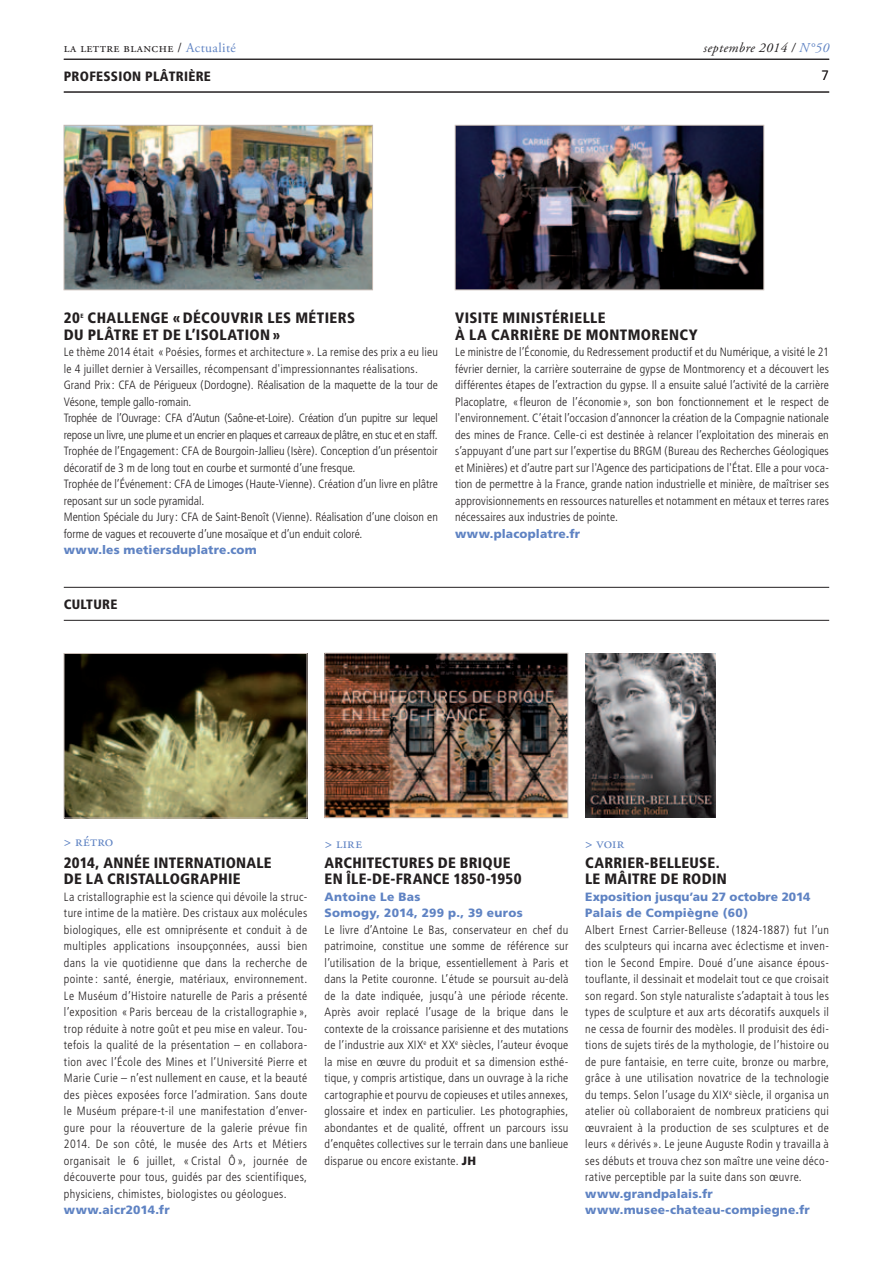
<style>
.page{position:relative;width:893px;height:1263px;background:#fff}
.page>*{position:absolute;margin:0;border:0;box-sizing:border-box;transform-origin:0 0}
.t1{font:900 condensed 15px/16.5px "Frutiger";letter-spacing:.02em;color:#231f20;text-align:right}
.t2{font:15px "Adobe Garamond Pro";letter-spacing:.015em;color:#5f83c3}
.t3{font:900 condensed 13.5px "Frutiger";letter-spacing:.02em;color:#231f20}
.t4{font:13.5px "Adobe Garamond Pro";letter-spacing:.03em;color:#231f20}
.t5{font:italic 13.5px "Adobe Garamond Pro";letter-spacing:.03em;color:#231f20}
.t6{font:300 13.5px "Frutiger";color:#231f20}
.t7{font:300 condensed 12px/16.5px "Frutiger";letter-spacing:.005em;color:#231f20;text-align:justify}
.t8{font:900 12px/16.5px "Frutiger";letter-spacing:.015em;color:#5f83c3}
.t9{font:900 condensed 6.15px "Frutiger";color:#231f20}
.s1{color:#5f83c3}
.s2{font-weight:900;font-stretch:normal}
</style>
<div class="page">
<hr style="left:64px;top:59px;width:765px;height:1px;background:#231f20">
<hr style="left:64px;top:587px;width:765px;height:1px;background:#231f20">
<hr style="left:64px;top:92px;width:765px;height:1px;background:#231f20">
<hr style="left:64px;top:620px;width:765px;height:1px;background:#231f20">
<img style="left:66px;top:127px;width:305px;height:161px">
<div style="left:64px;top:125px;width:309px;height:165px;border:1px solid #c5b9b3"></div>
<img style="left:457px;top:127px;width:305px;height:161px">
<div style="left:455px;top:125px;width:309px;height:165px;border:1px solid #c5b9b3"></div>
<img style="left:66px;top:655px;width:239px;height:161px">
<div style="left:64px;top:653px;width:243px;height:165px;border:1px solid #c5b9b3"></div>
<img style="left:585px;top:653px;width:131px;height:165px">
<img style="left:327px;top:655px;width:239px;height:161px">
<div style="left:325px;top:653px;width:243px;height:165px;border:1px solid #c5b9b3"></div>
<p class="t4" style="left:64px;top:40px;width:174px">la lettre blanche / <span class="s1">Actualité</span></p>
<p class="t3" style="left:64px;top:68px;width:149px">PROFESSION PLÂTRIÈRE</p>
<p class="t5" style="left:704px;top:40px;width:127px">septembre 2014 / <span class="s1">n°50</span></p>
<p class="t6" style="left:821px;top:68px;width:9px">7</p>
<p class="t1" style="left:64px;top:310px;width:17px">20</p>
<p class="t9" style="left:80px;top:312px;width:5px">e</p>
<p class="t1" style="left:88px;top:310px;width:29px">CHALLENGE</p>
<p class="t1" style="left:173px;top:310px;width:47px">« DÉCOUVRIR</p>
<p class="t1" style="left:267px;top:310px;width:9px">LES</p>
<p class="t1" style="left:295px;top:310px;width:10px">MÉTIERS</p>
<p class="t1" style="left:64px;top:326px;width:42px">DU PLÂTRE</p>
<p class="t1" style="left:143px;top:326px;width:62px">ET DE L’ISOLATION</p>
<p class="t1" style="left:272px;top:326px;width:9px">»</p>
<p class="t7" style="left:64px;top:344px;width:376px;text-align:left">Le thème 2014 était « Poésies, formes et architecture ». La remise des prix a eu lieu le 4 juillet dernier à Versailles, récompensant d'impressionnantes réalisations.<br>Grand Prix: CFA de Périgueux (Dordogne). Réalisation de la maquette de la tour de Vésone, temple gallo-romain.<br>Trophée de l’Ouvrage: CFA d’Autun (Saône-et-Loire). Création d’un pupitre sur lequel repose un livre, une plume et un encrier en plaques et carreaux de plâtre, en stuc et en staff.<br>Trophée de l’Engagement: CFA de Bourgoin-Jallieu (Isère). Conception d’un présentoir décoratif de 3 m de long tout en courbe et surmonté d’une fresque.<br>Trophée de l’Événement: CFA de Limoges (Haute-Vienne). Création d’un livre en plâtre reposant sur un socle pyramidal.<br>Mention Spéciale du Jury: CFA de Saint-Benoît (Vienne). Réalisation d’une cloison en forme de vagues et recouverte d’une mosaïque et d’un enduit coloré.</p>
<p class="t8" style="left:64px;top:542px;width:194px">www.les metiersduplatre.com</p>
<p class="t3" style="left:64px;top:596px;width:55px">CULTURE</p>
<p class="t1" style="left:455px;top:310px;width:57px">MINISTÉRIELLE<br>À LA CARRI</p>
<p class="t1" style="left:455px;top:310px;width:9px">VISITE</p>
<p class="t1" style="left:534px;top:326px;width:64px">ÈREDEMONTMOREN</p>
<p class="t1" style="left:679px;top:326px;width:20px">CY</p>
<p class="t7" style="left:455px;top:344px;width:375px">Le ministre de l’Économie, du Redressement productif et du Numérique, a visité le 21 février dernier, la carrière souterraine de gypse de Montmorency et a découvert les différentes étapes de l’extraction du gypse. Il a ensuite salué l’activité de la carrière Placoplatre, « fleuron de l’économie », son bon fonctionnement et le respect de l'environnement. C’était l’occasion d’annoncer la création de la Compagnie nationale des mines de France. Celle-ci est destinée à relancer l’exploitation des minerais en s’appuyant d’une part sur l’expertise du BRGM (Bureau des Recherches Géologiques et Minières) et d’autre part sur l'Agence des participations de l'État. Elle a pour voca&shy;tion de permettre à la France, grande nation industrielle et minière, de maîtriser ses approvisionnements en ressources naturelles et notamment en métaux et terres rares nécessaires aux industries de pointe.</p>
<p class="t8" style="left:455px;top:525px;width:127px">www.placoplatre.fr</p>
<p class="t2" style="left:64px;top:832px;width:51px">&gt; rétro</p>
<p class="t2" style="left:325px;top:834px;width:39px">&gt; lire</p>
<p class="t2" style="left:585px;top:834px;width:40px">&gt; voir</p>
<p class="t1" style="left:64px;top:854px;width:50px">2014, ANNÉE</p>
<p class="t1" style="left:154px;top:854px;width:10px">INTERNATIONALE</p>
<p class="t1" style="left:64px;top:871px;width:62px">DE LA CRISTALLOGRA</p>
<p class="t1" style="left:210px;top:871px;width:25px">PHIE</p>
<p class="t7" style="left:64px;top:888px;width:245px">La cristallographie est la science qui dévoile la struc&shy;ture intime de la matière. Des cristaux aux molécules biologiques, elle est omniprésente et conduit à de multiples applications insoupçonnées, aussi bien dans la vie quotidienne que dans la recherche de pointe : santé, énergie, matériaux, environnement.<br>Le Muséum d’Histoire naturelle de Paris a présenté l’exposition « Paris berceau de la cristallographie », trop réduite à notre goût et peu mise en valeur. Tou&shy;tefois la qualité de la présentation – en collabora&shy;tion avec l’École des Mines et l’Université Pierre et Marie Curie – n’est nullement en cause, et la beauté des pièces exposées force l’admiration. Sans doute le Muséum prépare-t-il une manifestation d’enver&shy;gure pour la réouverture de la galerie prévue fin 2014. De son côté, le musée des Arts et Métiers organisait le 6 juillet, « Cristal Ô », journée de découverte pour tous, guidés par des scientifiques, physiciens, chimistes, biologistes ou géologues.</p>
<p class="t8" style="left:64px;top:1202px;width:107px">www.aicr2014.fr</p>
<p class="t1" style="left:325px;top:854px;width:77px">ARCHITECTURE</p>
<p class="t1" style="left:426px;top:854px;width:77px">S DE BRIQUE</p>
<p class="t1" style="left:325px;top:871px;width:89px">EN ÎLE-DE-FRAN</p>
<p class="t1" style="left:433px;top:871px;width:90px">CE 1850-1950</p>
<p class="t8" style="left:325px;top:888px;width:200px">Antoine Le Bas<br>Somogy, 2014, 299 p., 39 euros</p>
<p class="t7" style="left:325px;top:921px;width:245px">Le livre d’Antoine Le Bas, conservateur en chef du patrimoine, constitue une somme de référence sur l’utilisation de la brique, essentiellement à Paris et dans la Petite couronne. L’étude se poursuit au-delà de la date indiquée, jusqu’à une période récente.<br>Après avoir replacé l’usage de la brique dans le contexte de la croissance parisienne et des mutations de l’industrie aux XIX<sup>e</sup> et XX<sup>e</sup> siècles, l’auteur évoque la mise en œuvre du produit et sa dimension esthé&shy;tique, y compris artistique, dans un ouvrage à la riche cartographie et pourvu de copieuses et utiles annexes, glossaire et index en particulier. Les photographies, abondantes et de qualité, offrent un parcours issu d’enquêtes collectives sur le terrain dans une banlieue disparue ou encore existante. <span class="s2">JH</span></p>
<p class="t1" style="left:585px;top:854px;width:19px">CARRIER</p>
<p class="t1" style="left:644px;top:854px;width:24px">-BELLEUSE</p>
<p class="t1" style="left:716px;top:854px;width:5px">.</p>
<p class="t1" style="left:585px;top:871px;width:29px">LE MÂITRE</p>
<p class="t1" style="left:660px;top:871px;width:32px">DE RODIN</p>
<p class="t8" style="left:585px;top:888px;width:227px">Exposition jusqu’au 27 octobre 2014<br>Palais de Compiègne (60)</p>
<p class="t7" style="left:585px;top:921px;width:245px">Albert Ernest Carrier-Belleuse (1824-1887) fut l’un des sculpteurs qui incarna avec éclectisme et inven&shy;tion le Second Empire. Doué d’une aisance épous&shy;touflante, il dessinait et modelait tout ce que croisait son regard. Son style naturaliste s’adaptait à tous les types de sculpture et aux arts décoratifs auxquels il ne cessa de fournir des modèles. Il produisit des édi&shy;tions de sujets tirés de la mythologie, de l’histoire ou de pure fantaisie, en terre cuite, bronze ou marbre, grâce à une utilisation novatrice de la technologie du temps. Selon l’usage du XIX<sup>e</sup> siècle, il organisa un atelier où collaboraient de nombreux praticiens qui œuvraient à la production de ses sculptures et de leurs « dérivés ». Le jeune Auguste Rodin y travailla à ses débuts et trouva chez son maître une veine déco&shy;rative perceptible par la suite dans son œuvre.</p>
<p class="t8" style="left:585px;top:1185px;width:226px">www.grandpalais.fr www.musee-chateau-compiegne.fr</p>
</div>
